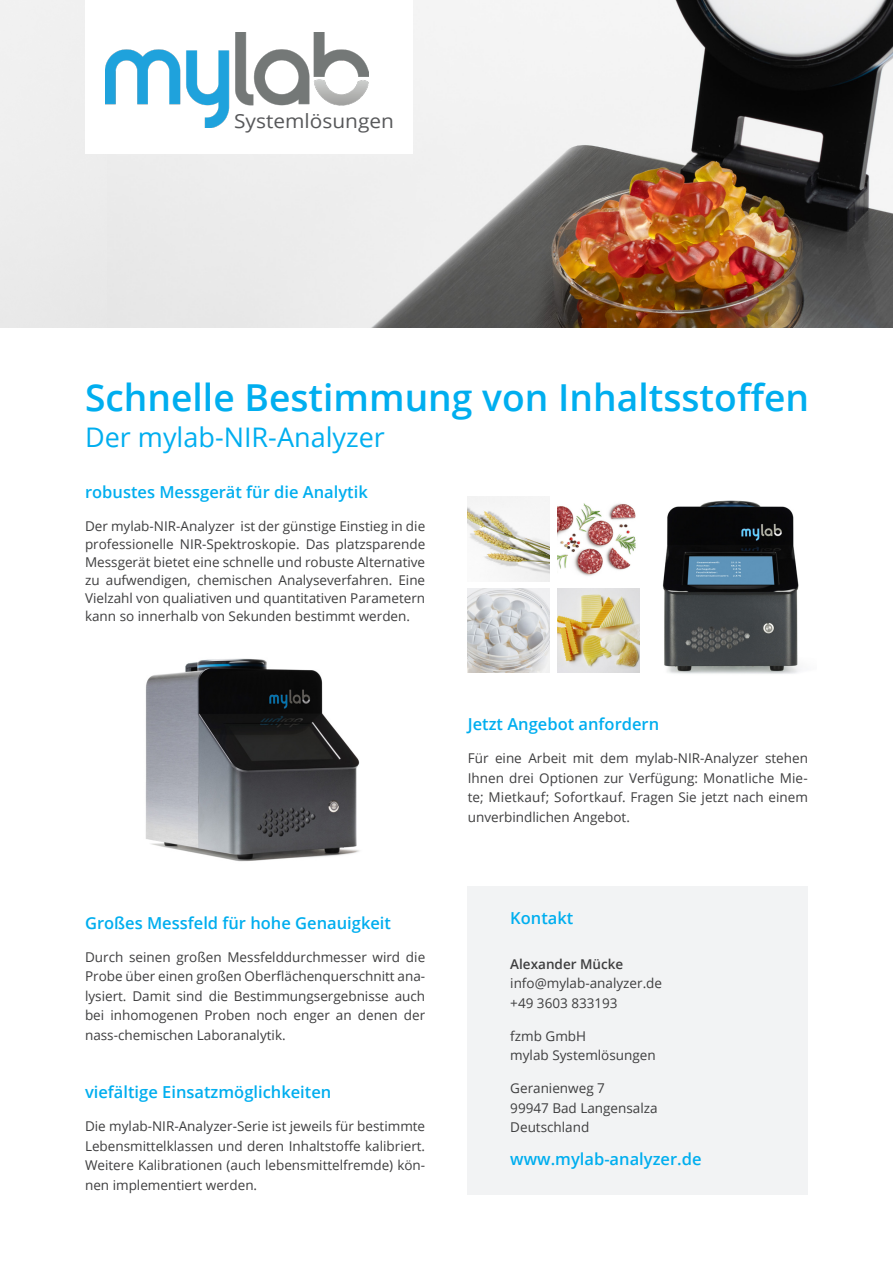
<style>
.page{position:relative;width:893px;height:1263px;background:#fff}
.page>*{position:absolute;margin:0;border:0;box-sizing:border-box;transform-origin:0 0}
.t1{font:600 37.2px "Open Sans";color:#00aeef}
.t2{font:27px "Open Sans";color:#00aeef}
.t3{font:19.5px "Open Sans";color:#57585a;scale:1.07 1}
.t4{font:600 16.5px "Open Sans";color:#00aeef}
.t5{font:13.5px/19.5px "Open Sans";color:#3e3e3f;text-align:justify}
.t6{font:600 13.5px "Open Sans";color:#3e3e3f}
</style>
<div class="page">
<img style="left:145px;top:658px;width:215px;height:204px">
<img style="left:0;top:0;width:893px;height:328px">
<div style="left:468px;top:887px;width:340px;height:308px;background:#f2f3f4"></div>
<div style="left:0;top:0;width:107px;height:327px;background:#ededed"></div>
<div style="left:85px;top:0;width:328px;height:154px;background:#fff"></div>
<img style="left:105px;top:32px;width:263px;height:95px">
<img style="left:662px;top:500px;width:138px;height:174px">
<img style="left:468px;top:496px;width:81px;height:85px">
<img style="left:558px;top:503px;width:78px;height:73px">
<img style="left:468px;top:588px;width:81px;height:85px">
<img style="left:558px;top:588px;width:81px;height:85px">
<p class="t3" style="left:234px;top:108px;width:151px">Systemlösungen</p>
<p class="t1" style="left:85px;top:372px;width:725px">Schnelle Bestimmung von Inhaltsstoffen</p>
<p class="t2" style="left:85px;top:419px;width:301px">Der mylab-NIR-Analyzer</p>
<p class="t4" style="left:85px;top:481px;width:284px">robustes Messgerät für die Analytik</p>
<p class="t5" style="left:85px;top:517px;width:342px;line-height:18px">Der mylab-NIR-Analyzer ist der günstige Einstieg in die professionelle NIR-Spektroskopie. Das platzsparende Messgerät bietet eine schnelle und robuste Alternative zu aufwendigen, chemischen Analyseverfahren. Eine Vielzahl von qualiativen und quantitativen Parametern kann so innerhalb von Sekunden bestimmt werden.</p>
<p class="t4" style="left:85px;top:911px;width:307px">Großes Messfeld für hohe Genauigkeit</p>
<p class="t5" style="left:85px;top:947px;width:342px">Durch seinen großen Messfelddurchmesser wird die Probe über einen großen Oberflächenquerschnitt ana&shy;lysiert. Damit sind die Bestimmungsergebnisse auch bei inhomogenen Proben noch enger an denen der nass-chemischen Laboranalytik.</p>
<p class="t4" style="left:85px;top:1081px;width:248px">viefältige Einsatzmöglichkeiten</p>
<p class="t5" style="left:85px;top:1116px;width:342px">Die mylab-NIR-Analyzer-Serie ist jeweils für bestimmte Lebensmittelklassen und deren Inhaltstoffe kalibriert.<br>Weitere Kalibrationen (auch lebensmittelfremde) kön&shy;nen implementiert werden.</p>
<p class="t4" style="left:468px;top:713px;width:193px">Jetzt Angebot anfordern</p>
<p class="t5" style="left:468px;top:748px;width:342px">Für eine Arbeit mit dem mylab-NIR-Analyzer stehen Ihnen drei Optionen zur Verfügung: Monatliche Mie&shy;te; Mietkauf; Sofortkauf. Fragen Sie jetzt nach einem unverbindlichen Angebot.</p>
<p class="t4" style="left:510px;top:906px;width:65px">Kontakt</p>
<p class="t6" style="left:510px;top:954px;width:115px">Alexander Mücke</p>
<p class="t5" style="left:510px;top:973px;width:153px">info@mylab-analyzer.de</p>
<p class="t5" style="left:510px;top:992px;width:109px">+49 3603 833193</p>
<p class="t5" style="left:510px;top:1025px;width:77px">fzmb GmbH</p>
<p class="t5" style="left:510px;top:1045px;width:147px">mylab Systemlösungen</p>
<p class="t5" style="left:510px;top:1078px;width:96px">Geranienweg 7</p>
<p class="t5" style="left:510px;top:1097px;width:149px">99947 Bad Langensalza</p>
<p class="t5" style="left:510px;top:1117px;width:81px">Deutschland</p>
<p class="t4" style="left:510px;top:1148px;width:193px">www.mylab-analyzer.de</p>
</div>
